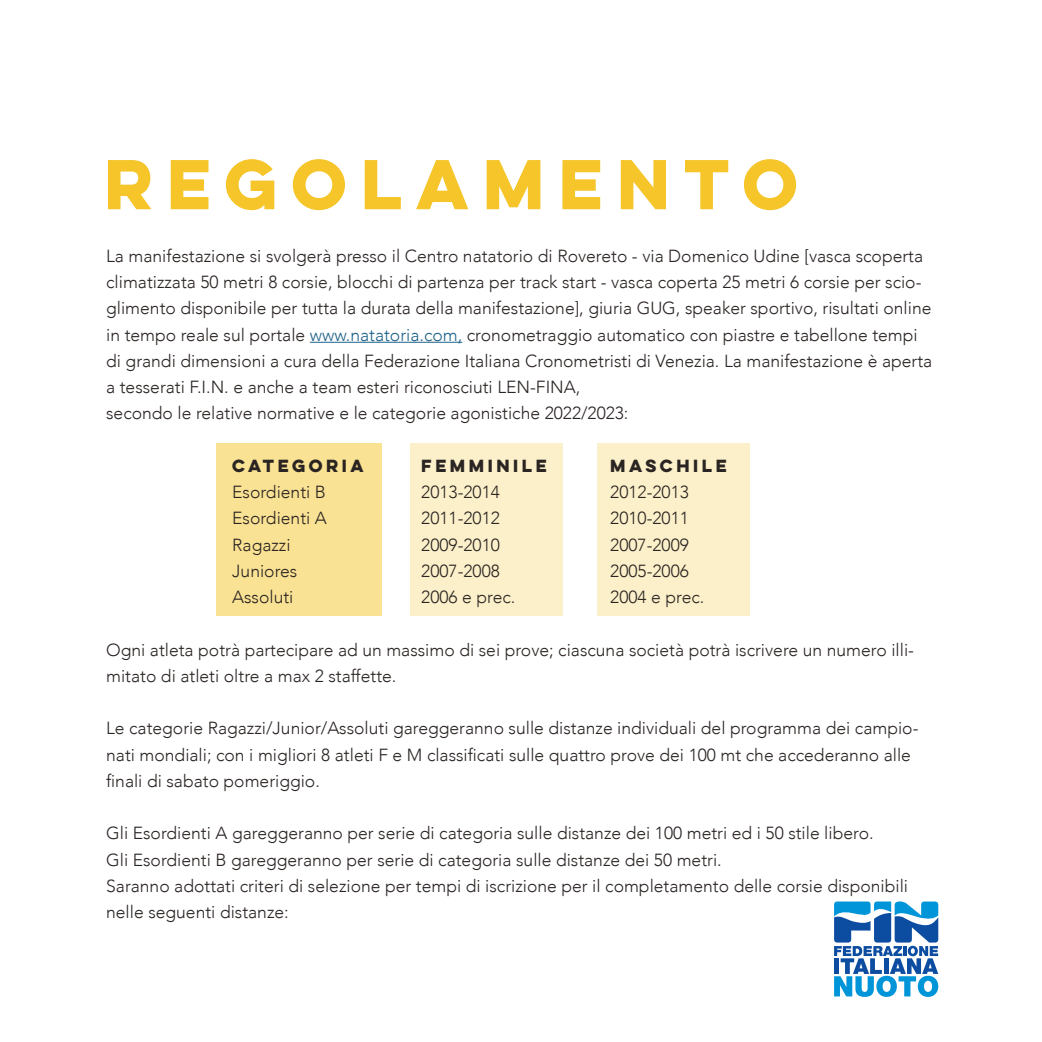
<style>
.page{position:relative;width:1042px;height:1042px;background:#fff}
.page>*{position:absolute;margin:0;border:0;box-sizing:border-box;transform-origin:0 0}
.t1{font:700 63px "Lulo Clean One";color:#f5c529}
.t2{font:300 17.5px/26.2px "Avenir";color:#2a2422}
.t3{font:700 15.75px "Lulo Clean One";color:#2a2422}
.s1{color:#1e628a}
</style>
<div class="page">
<div style="left:217px;top:443px;width:165px;height:172px;background:#fae294"></div>
<div style="left:597px;top:443px;width:152px;height:172px;background:#fcf0ca"></div>
<div style="left:410px;top:443px;width:153px;height:172px;background:#fcf0ca"></div>
<hr style="left:310px;top:342px;width:152px;height:1px;background:#1e628a">
<svg style="left:834px;top:901px;width:104px;height:96px"></svg>
<h1 class="t1" style="left:104px;top:135px;width:709px">REGOLAMENTO</h1>
<p class="t2" style="left:106px;top:243px;width:827px">La manifestazione si svolgerà presso il Centro natatorio di Rovereto - via Domenico Udine [vasca scoperta climatizzata 50 metri 8 corsie, blocchi di partenza per track start - vasca coperta 25 metri 6 corsie per scio&shy;glimento disponibile per tutta la durata della manifestazione], giuria GUG, speaker sportivo, risultati online in tempo reale sul portale <span class="s1">www.natatoria.com,</span> cronometraggio automatico con piastre e tabellone tempi di grandi dimensioni a cura della Federazione Italiana Cronometristi di Venezia. La manifestazione è aperta a tesserati F.I.N. e anche a team esteri riconosciuti LEN-FINA,<br>secondo le relative normative e le categorie agonistiche 2022/2023:</p>
<p class="t3" style="left:232px;top:453px;width:137px">CATEGORIA</p>
<p class="t3" style="left:421px;top:453px;width:131px">FEMMINILE</p>
<p class="t3" style="left:610px;top:453px;width:121px">MASCHILE</p>
<p class="t2" style="left:232px;top:479px;width:95px">Esordienti B</p>
<p class="t2" style="left:421px;top:479px;width:80px">2013-2014</p>
<p class="t2" style="left:610px;top:479px;width:80px">2012-2013</p>
<p class="t2" style="left:232px;top:505px;width:96px">Esordienti A</p>
<p class="t2" style="left:421px;top:505px;width:80px">2011-2012</p>
<p class="t2" style="left:610px;top:505px;width:80px">2010-2011</p>
<p class="t2" style="left:232px;top:531px;width:60px">Ragazzi</p>
<p class="t2" style="left:421px;top:531px;width:80px">2009-2010</p>
<p class="t2" style="left:610px;top:531px;width:80px">2007-2009</p>
<p class="t2" style="left:232px;top:558px;width:67px">Juniores</p>
<p class="t2" style="left:421px;top:558px;width:80px">2007-2008</p>
<p class="t2" style="left:610px;top:558px;width:80px">2005-2006</p>
<p class="t2" style="left:232px;top:584px;width:63px">Assoluti</p>
<p class="t2" style="left:421px;top:584px;width:96px">2006 e prec.</p>
<p class="t2" style="left:610px;top:584px;width:96px">2004 e prec.</p>
<p class="t2" style="left:106px;top:636px;width:809px">Ogni atleta potrà partecipare ad un massimo di sei prove; ciascuna società potrà iscrivere un numero illi&shy;mitato di atleti oltre a max 2 staffette.</p>
<p class="t2" style="left:106px;top:715px;width:814px">Le categorie Ragazzi/Junior/Assoluti gareggeranno sulle distanze individuali del programma dei campio&shy;nati mondiali; con i migliori 8 atleti F e M classificati sulle quattro prove dei 100 mt che accederanno alle finali di sabato pomeriggio.</p>
<p class="t2" style="left:106px;top:820px;width:803px">Gli Esordienti A gareggeranno per serie di categoria sulle distanze dei 100 metri ed i 50 stile libero.<br>Gli Esordienti B gareggeranno per serie di categoria sulle distanze dei 50 metri.<br>Saranno adottati criteri di selezione per tempi di iscrizione per il completamento delle corsie disponibili nelle seguenti distanze:</p>
</div>
